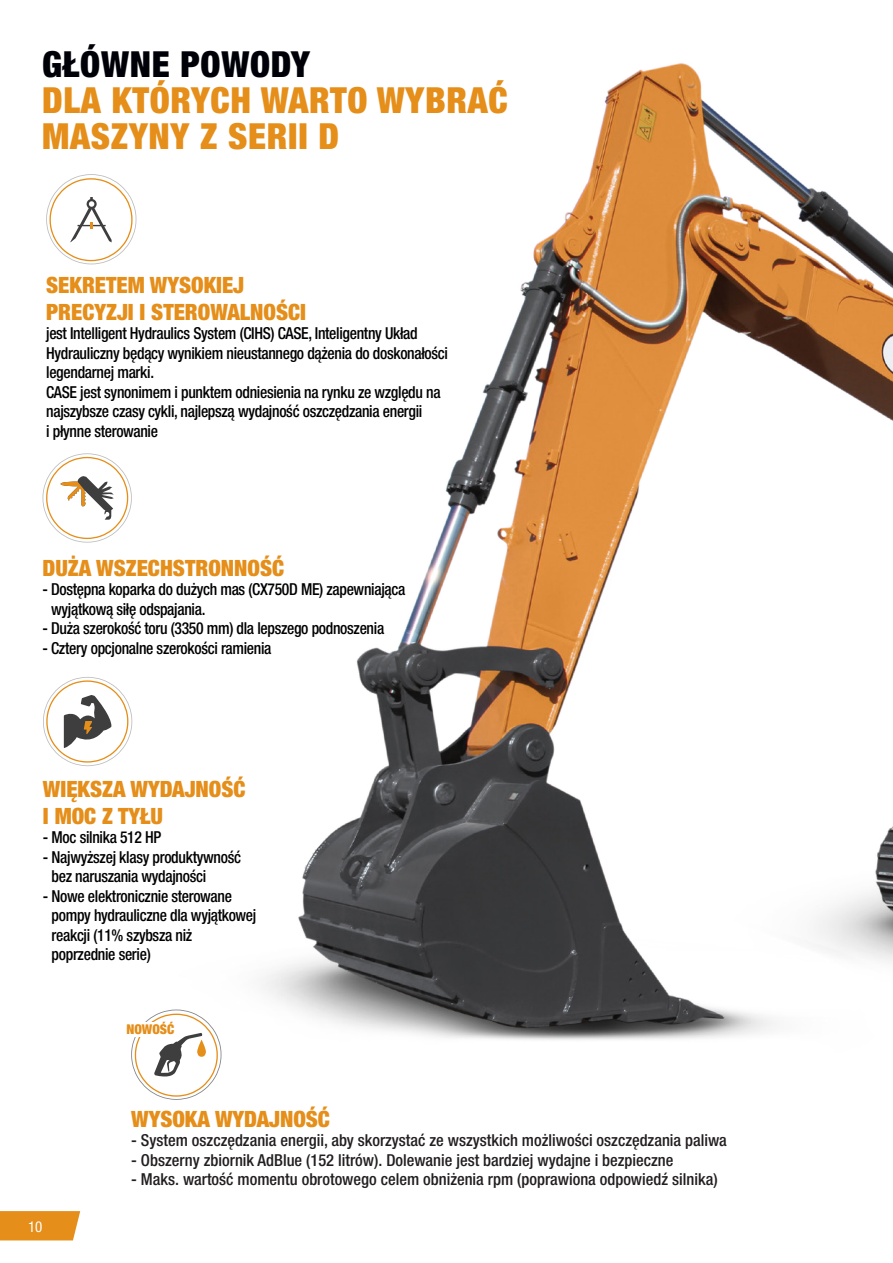
<style>
.page{position:relative;width:893px;height:1263px;background:#fff}
.page>*{position:absolute;margin:0;border:0;box-sizing:border-box;transform-origin:0 0}
.t1{font:900 condensed 36px/36px "Helvetica Neue LT Pro";letter-spacing:.02em;color:#e58e19}
.t2{font:900 condensed 36px "Helvetica Neue LT Pro";letter-spacing:.02em;color:#000108}
.t3{font:900 condensed 22.5px/27px "Helvetica Neue LT Pro";color:#e58e19}
.t4{font:500 condensed 16.5px/19.5px "Helvetica Neue LT Pro";letter-spacing:-.02em;color:#000;scale:.95 1}
.t5{font:500 condensed 16.5px "Helvetica Neue LT Pro";color:#231f20}
.t6{font:condensed 15px "Helvetica Neue LT Pro";color:#fff}
.t7{font:900 condensed 13.5px "Helvetica Neue LT Pro";color:#e58e19}
</style>
<div class="page">
<div style="left:0;top:1211px;width:75px;height:29px;background:#e58e19"></div>
<img style="left:73px;top:63px;width:820px;height:1169px">
<svg style="left:46px;top:174px;width:90px;height:90px"></svg>
<svg style="left:43px;top:453px;width:89px;height:90px"></svg>
<svg style="left:131px;top:1009px;width:90px;height:91px"></svg>
<svg style="left:197px;top:1039px;width:9px;height:18px"></svg>
<div style="left:123px;top:1022px;width:32px;height:15px;background:#fff"></div>
<svg style="left:43px;top:677px;width:89px;height:89px"></svg>
<h1 class="t2" style="left:42px;top:42px;width:269px">GŁÓWNE POWODY</h1>
<h1 class="t1" style="left:42px;top:81px;width:467px">DLA KTÓRYCH WARTO WYBRAĆ<br>MASZYNY Z SERII D</h1>
<h2 class="t3" style="left:46px;top:271px;width:261px">SEKRETEM WYSOKIEJ<br>PRECYZJI I STEROWALNOŚCI</h2>
<p class="t4" style="left:46px;top:323px;width:425px">jest Intelligent Hydraulics System (CIHS) CASE, Inteligentny Układ Hydrauliczny będący wynikiem nieustannego dążenia do doskonałości legendarnej marki.<br>CASE jest synonimem i punktem odniesienia na rynku ze względu na najszybsze czasy cykli, najlepszą wydajność oszczędzania energii<br>i płynne sterowanie</p>
<h2 class="t3" style="left:43px;top:554px;width:243px">DUŻA WSZECHSTRONNOŚĆ</h2>
<p class="t4" style="left:51px;top:579px;width:374px;text-indent:-9px">- Dostępna koparka do dużych mas (CX750D ME) zapewniająca wyjątkową siłę odspajania.</p>
<p class="t4" style="left:43px;top:618px;width:361px">- Duża szerokość toru (3350 mm) dla lepszego podnoszenia</p>
<p class="t4" style="left:43px;top:638px;width:243px">- Cztery opcjonalne szerokości ramienia</p>
<h2 class="t3" style="left:43px;top:775px;width:204px">WIĘKSZA WYDAJNOŚĆ<br>I MOC Z TYŁU</h2>
<p class="t4" style="left:43px;top:828px;width:126px">- Moc silnika 512 HP</p>
<p class="t4" style="left:52px;top:847px;width:201px;text-indent:-9px">- Najwyższej klasy produktywność bez naruszania wydajności</p>
<p class="t4" style="left:52px;top:886px;width:217px;text-indent:-9px">- Nowe elektronicznie sterowane pompy hydrauliczne dla wyjątkowej reakcji (11% szybsza niż poprzednie serie)</p>
<p class="t7" style="left:126px;top:1021px;width:50px">NOWOŚĆ</p>
<p class="t6" style="left:28px;top:1218px;width:16px">10</p>
<h2 class="t3" style="left:131px;top:1105px;width:200px">WYSOKA WYDAJNOŚĆ</h2>
<p class="t5" style="left:131px;top:1131px;width:597px">- System oszczędzania energii, aby skorzystać ze wszystkich możliwości oszczędzania paliwa</p>
<p class="t5" style="left:131px;top:1150px;width:544px">- Obszerny zbiornik AdBlue (152 litrów). Dolewanie jest bardziej wydajne i bezpieczne</p>
<p class="t5" style="left:131px;top:1170px;width:588px">- Maks. wartość momentu obrotowego celem obniżenia rpm (poprawiona odpowiedź silnika)</p>
</div>
